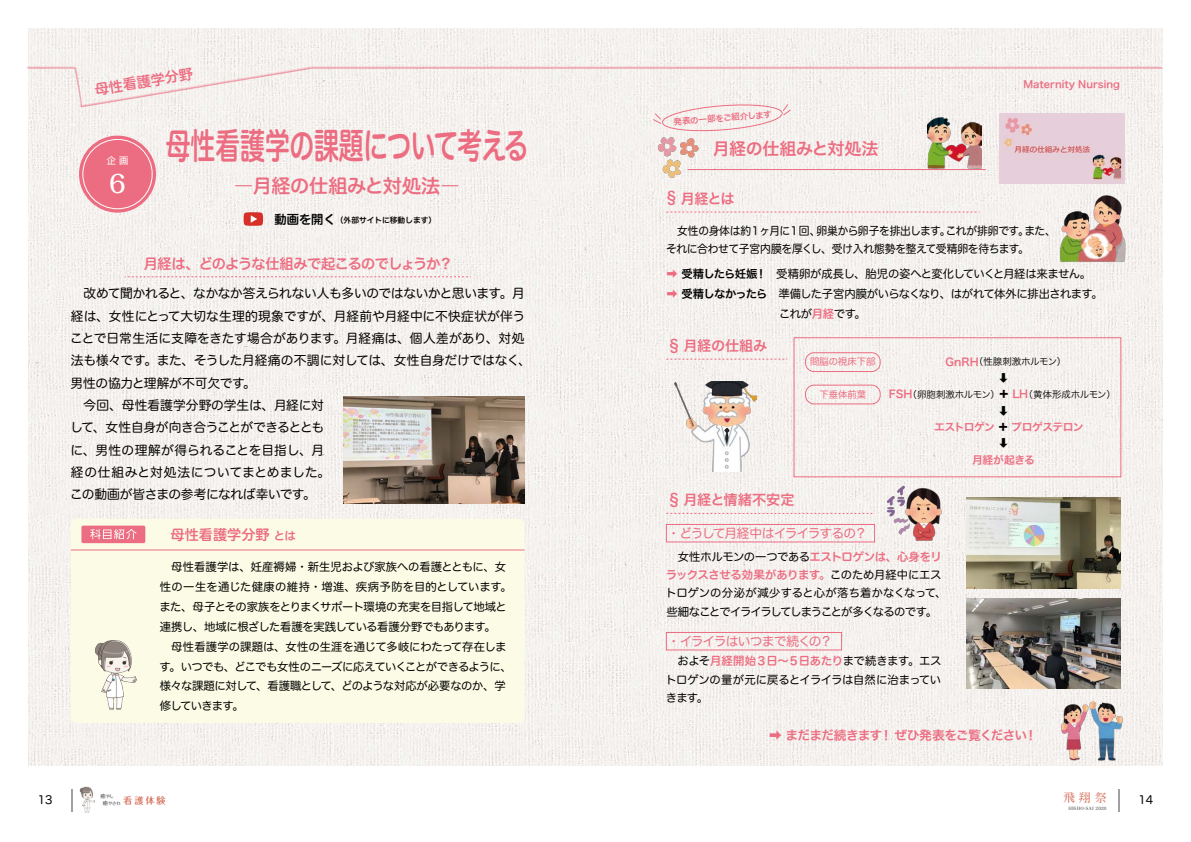
<style>
.page{position:relative;width:1191px;height:842px;background:#fff}
.page>*{position:absolute;margin:0;border:0;box-sizing:border-box;transform-origin:0 0}
.t1{font:35.4px "Hira Maru Std N W6";letter-spacing:-.015em;color:#ec6d81;scale:.7 1}
.t2{font:500 24.1px "Maru Fo Pro";color:#fff}
.t3{font:19.1px "Hira Maru Std N W6";letter-spacing:-.01em;color:#ec6d81}
.t4{font:17px "Hira Kaku Pro N W6";letter-spacing:-.02em;color:#ec6d81}
.t5{font:14.2px "Hira Maru Std N W6";letter-spacing:-.035em;color:#ec6d81}
.t6{font:14.2px "Hira Kaku Pro W6";letter-spacing:-.025em;color:#ec6d81}
.t7{font:14.2px "Hira Maru Std N W6";color:#ec6d81}
.t8{font:14.2px "Hira Kaku Pro W6";color:#ec6d81}
.t9{font:12.8px/22.3px "Hira Maru Std W4";letter-spacing:-.015em;color:#000}
.t10{font:12.8px "Hira Maru Std W4";letter-spacing:-.075em;color:#ec6d81}
.t11{font:12.8px "Hira Kaku Pro W6";letter-spacing:-.06em;color:#ec6d81}
.t12{font:11.9px "Hira Min Pro W3";color:#d3664f}
.t13{font:11.3px/19.8px "Hira Maru Std W4";letter-spacing:-.03em;color:#000}
.t14{font:11.3px/18.4px "Hira Maru Std W4";letter-spacing:-.03em;color:#000;scale:.95 1}
.t15{font:11.3px/18.4px "Hira Maru Std W4";letter-spacing:-.05em;color:#000}
.t16{font:11.3px "Hira Maru Std N W6";letter-spacing:-.035em;color:#ec6d81}
.t17{font:11.3px "Hira Maru Pro N W4";color:#000}
.t18{font:10.8px "Hira Kaku Pro N W6";letter-spacing:-.05em;color:#ec6d81}
.t19{font:10.8px "Hira Kaku Pro N W3";color:#000}
.t20{font:9.9px "Hira Kaku Pro W6";color:#ec6d81}
.t21{font:9.5px "Hira Kaku Pro N W3";letter-spacing:-.025em;color:#000}
.t22{font:9.4px "Hira Maru Std W4";color:#ec6d81}
.t23{font:500 9.2px "Maru Fo Pro";color:#d3664f}
.t24{font:9.2px "Shin Go Pr 6 N";color:#fff}
.t25{font:8.5px "Hira Kaku Pro W6";color:#ec6d81}
.t26{font:7.7px "Hira Maru Std N W6";color:#000}
.t27{font:500 4.5px "Maru Fo Pro";color:#5a5858}
.t28{font:4.2px "Hira Min Pro W6";letter-spacing:.05em;color:#5a5858}
.s1{font-size:12.3px}
.s2{font-size:11.3px}
.s3{font-family:"Hira Kaku Pro N W6";color:#ec6d81}
.s4{font-family:"Hira Kaku Pro N W6"}
.s5{font-family:"Hira Kaku Pro N W6";font-size:10.8px;color:#ec6d81}
.s6{font-size:10.8px}
.s7{font-family:"Hira Kaku Pro N W3";color:#000}
.s8{font-family:"Hira Maru Std N W6";color:#ec6d81}
.s9{font-family:"Hira Maru Std W4";color:#000}
.s10{font-size:5.3px}
</style>
<div class="page">
<img style="left:28px;top:28px;width:1134px;height:737px">
<hr style="left:1118px;top:789px;width:2px;height:22px;background:#9fa0a0">
<svg style="left:71px;top:789px;width:1px;height:22px"></svg>
<img style="left:79px;top:786px;width:16px;height:27px">
<svg style="left:26px;top:66px;width:1136px;height:1px"></svg>
<svg style="left:27px;top:67px;width:1135px;height:40px;fill:#f5f1ee"></svg>
<div style="left:79px;top:136px;width:77px;height:77px;background:#ec6d81;border-radius:50%"></div>
<div style="left:82px;top:139px;width:71px;height:70px;border:1px solid #fff;border-radius:50%"></div>
<div style="left:71px;top:519px;width:453px;height:204px;background:#fcfce6;border-radius:6px"></div>
<img style="left:95px;top:640px;width:42px;height:70px">
<div style="left:81px;top:526px;width:64px;height:17px;background:#ec6d81;border-radius:2px"></div>
<svg style="left:90px;top:529px;width:47px;height:10px"></svg>
<hr style="left:71px;top:549px;width:453px;height:1px;background:#ec6d81">
<div style="left:805px;top:352px;width:75px;height:20px;border:1px solid #ec6d81;border-radius:9px"></div>
<div style="left:805px;top:385px;width:75px;height:19px;border:1px solid #ec6d81;border-radius:9px"></div>
<hr style="left:687px;top:169px;width:298px;height:1px;background:#ec6d81">
<svg style="left:666px;top:211px;width:313px;height:1px"></svg>
<svg style="left:666px;top:513px;width:208px;height:1px"></svg>
<svg style="left:666px;top:359px;width:121px;height:1px"></svg>
<img style="left:1000px;top:113px;width:124px;height:70px">
<svg style="left:125px;top:276px;width:346px;height:1px"></svg>
<img style="left:1058px;top:193px;width:71px;height:71px">
<img style="left:670px;top:381px;width:90px;height:90px">
<img style="left:885px;top:481px;width:61px;height:61px">
<img style="left:343px;top:396px;width:181px;height:107px">
<img style="left:657px;top:136px;width:21px;height:20px">
<img style="left:680px;top:139px;width:20px;height:20px">
<img style="left:662px;top:159px;width:21px;height:20px">
<img style="left:927px;top:116px;width:54px;height:53px">
<div style="left:666px;top:524px;width:209px;height:18px;border:1px solid #ec6d81"></div>
<div style="left:666px;top:632px;width:176px;height:18px;border:1px solid #ec6d81"></div>
<img style="left:966px;top:498px;width:154px;height:90px">
<img style="left:966px;top:598px;width:154px;height:91px">
<div style="left:793px;top:337px;width:328px;height:140px;border:1px solid #ec6d81"></div>
<svg style="left:649px;top:100px;width:145px;height:33px"></svg>
<img style="left:1060px;top:700px;width:63px;height:61px">
<svg style="left:244px;top:212px;width:19px;height:14px"></svg>
<p class="t5" style="left:93px;top:79px;width:101px;rotate:-9deg">母性看護学分野</p>
<p class="t24" style="left:107px;top:153px;width:23px">企 画</p>
<h2 class="t2" style="left:105px;top:165px;width:26px">６</h2>
<h1 class="t1" style="left:166px;top:119px;width:520px">母性看護学の課題について考える</h1>
<h3 class="t3" style="left:234px;top:171px;width:227px">―月経の仕組みと対処法―</h3>
<p class="t26" style="left:274px;top:214px;width:163px"><span class="s1">動画を開く</span>（外部サイトに移動します）</p>
<p class="t5" style="left:144px;top:253px;width:311px">月経は、どのような仕組みで起こるのでしょうか？</p>
<p class="t9" style="left:70px;top:282px;width:462px">　改めて聞かれると、なかなか答えられない人も多いのではないかと思います。月経は、女性にとって大切な生理的現象ですが、月経前や月経中に不快症状が伴うことで日常生活に支障をきたす場合があります。月経痛は、個人差があり、対処法も様々です。また、そうした月経痛の不調に対しては、女性自身だけではなく、男性の協力と理解が不可欠です。<br>　今回、母性看護学分野の学生は、月経に対<br>して、女性自身が向き合うことができるととも<br>に、男性の理解が得られることを目指し、月<br>経の仕組みと対処法についてまとめました。<br>この動画が皆さまの参考になれば幸いです。</p>
<p class="t7" style="left:170px;top:524px;width:127px">母性看護学分野<span class="s2">とは</span></p>
<p class="t13" style="left:159px;top:557px;width:354px">　母性看護学は、妊産褥婦・新生児および家族への看護とともに、女性の一生を通じた健康の維持・増進、疾病予防を目的としています。また、母子とその家族をとりまくサポート環境の充実を目指して地域と連携し、地域に根ざした看護を実践している看護分野でもあります。<br>　母性看護学の課題は、女性の生涯を通じて多岐にわたって存在します。いつでも、どこでも女性のニーズに応えていくことができるように、様々な課題に対して、看護職として、どのような対応が必要なのか、学修していきます。</p>
<p class="t25" style="left:673px;top:114px;width:100px;rotate:-4deg">発表の一部をご紹介します</p>
<h3 class="t4" style="left:712px;top:133px;width:167px">月経の仕組みと対処法</h3>
<p class="t6" style="left:666px;top:186px;width:70px">§ 月経とは</p>
<p class="t20" style="left:1023px;top:75px;width:98px">Maternity Nursing</p>
<p class="t14" style="left:666px;top:222px;width:412px">　女性の身体は約１ヶ月に１回、卵巣から卵子を排出します。これが排卵です。また、それに合わせて子宮内膜を厚くし、受け入れ態勢を整えて受精卵を待ちます。</p>
<p class="t13" style="left:666px;top:264px;width:438px"><span class="s3">➡</span> <span class="s4">受精したら妊娠！　</span>受精卵が成長し、胎児の姿へと変化していくと月経は来ません。<span class="s3">➡</span> <span class="s4">受精しなかったら　</span>準備した子宮内膜がいらなくなり、はがれて体外に排出されます。</p>
<p class="t6" style="left:669px;top:333px;width:100px">§ 月経の仕組み</p>
<p class="t8" style="left:669px;top:487px;width:127px">§ 月経と情緒不安定</p>
<p class="t22" style="left:810px;top:355px;width:67px">間脳の視床下部</p>
<p class="t22" style="left:819px;top:387px;width:49px">下垂体前葉</p>
<p class="t21" style="left:945px;top:353px;width:122px"><span class="s5">GnRH</span>（性腺刺激ホルモン）</p>
<p class="t19" style="left:998px;top:368px;width:12px">⇩</p>
<p class="t21" style="left:888px;top:386px;width:229px"><span class="s5">FSH</span>（卵胞刺激ホルモン）<span class="s6">✚</span> <span class="s5">LH</span>（黄体形成ホルモン）</p>
<p class="t19" style="left:998px;top:401px;width:12px">⇩</p>
<p class="t18" style="left:934px;top:417px;width:151px">エストロゲン <span class="s7">✚</span> プロゲステロン</p>
<p class="t19" style="left:998px;top:434px;width:12px">⇩</p>
<p class="t18" style="left:972px;top:450px;width:65px">月経が起きる</p>
<p class="t10" style="left:667px;top:524px;width:201px">・どうして月経中はイライラするの？</p>
<p class="t13" style="left:666px;top:546px;width:277px">　女性ホルモンの一つである<span class="s8">エストロゲンは、心身をリ</span></p>
<p class="t16" style="left:666px;top:566px;width:277px">ラックスさせる効果があります。<span class="s9">このため月経中にエス</span></p>
<p class="t15" style="left:665px;top:584px;width:283px">トロゲンの分泌が減少すると心が落ち着かなくなって、些細なことでイライラしてしまうことが多くなるのです。</p>
<p class="t10" style="left:667px;top:632px;width:167px">・イライラはいつまで続くの？</p>
<p class="t13" style="left:665px;top:652px;width:277px;line-height:18.4px;text-align:justify">　およそ<span class="s8">月経開始３日～５日あたり</span>まで続きます。エストロゲンの量が元に戻るとイライラは自然に治まっていきます。</p>
<p class="t11" style="left:769px;top:723px;width:270px">➡ まだまだ続きます！ ぜひ発表をご覧ください！</p>
<p class="t17" style="left:38px;top:790px;width:16px">13</p>
<p class="t23" style="left:123px;top:793px;width:44px">看護体験</p>
<p class="t12" style="left:1063px;top:787px;width:45px">飛 翔 祭</p>
<p class="t17" style="left:1138px;top:790px;width:16px">14</p>
<p class="t28" style="left:1068px;top:804px;width:40px">HISHO-SAI 2020</p>
<p class="t27" style="left:101px;top:793px;width:15px"><span class="s10">癒</span>やし</p>
<p class="t27" style="left:103px;top:799px;width:19px"><span class="s10">癒</span>やされ</p>
</div>
